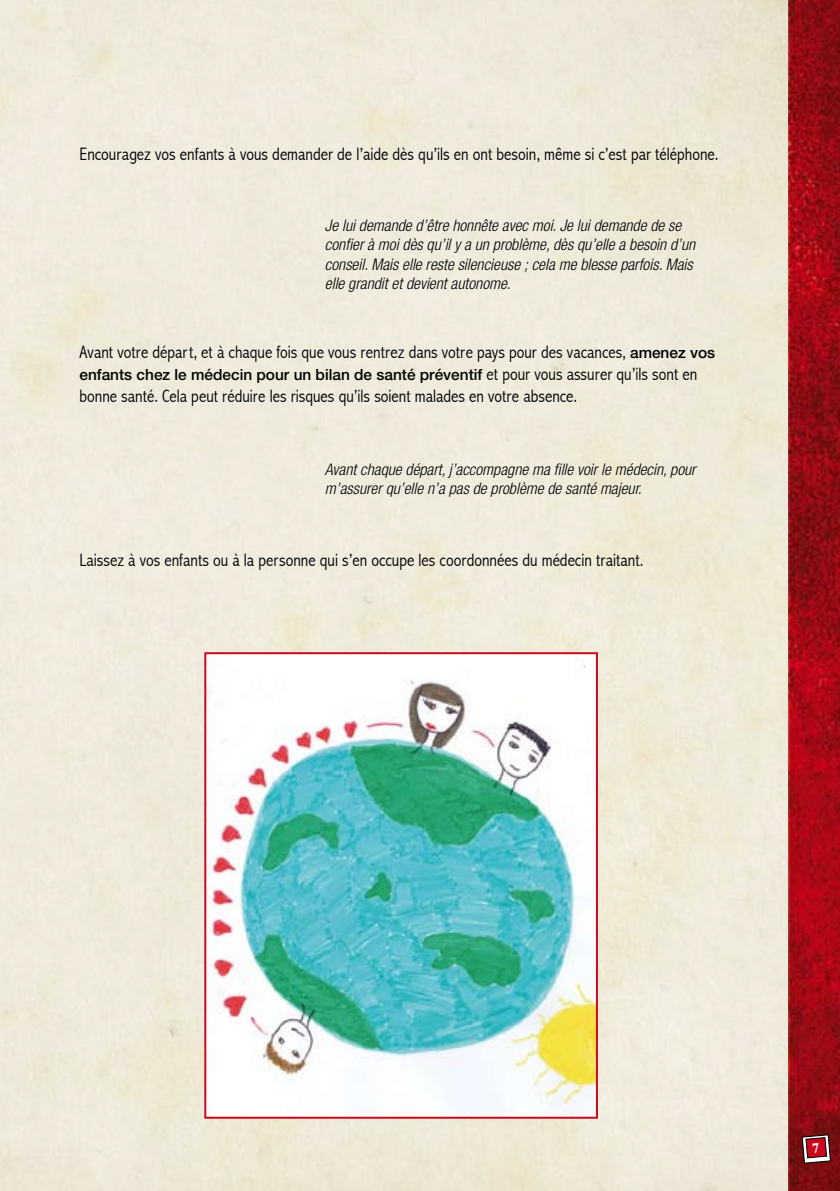
<style>
.page{position:relative;width:840px;height:1191px;background:#fff}
.page>*{position:absolute;margin:0;border:0;box-sizing:border-box;transform-origin:0 0}
.t1{font:300 condensed 18px "Abadi";color:#000}
.t2{font:italic 300 condensed 16px/19.2px "Helvetica Neue";color:#000}
.t3{font:500 15.4px "Helvetica Neue";color:#000}
.s1{font-family:"Helvetica Neue";font-weight:500;font-stretch:normal;font-size:15.4px}
.s2{font-family:"Abadi";font-weight:300;font-stretch:condensed;font-size:18px}
</style>
<div class="page">
<div style="left:0;top:0;width:788px;height:1191px;background:#efebdb"></div>
<img style="left:788px;top:0;width:51px;height:1191px">
<img style="left:207px;top:655px;width:387px;height:460px">
<div style="left:204px;top:652px;width:393px;height:466px;border:2px solid #cd071e"></div>
<svg style="left:800px;top:1133px;width:31px;height:31px"></svg>
<p class="t1" style="left:79px;top:143px;width:640px">Encouragez vos enfants à vous demander de l’aide dès qu’ils en ont besoin, même si c’est par téléphone.</p>
<p class="t2" style="left:325px;top:216px;width:371px">Je lui demande d’être honnête avec moi. Je lui demande de se confier à moi dès qu’il y a un problème, dès qu’elle a besoin d’un conseil. Mais elle reste silencieuse ; cela me blesse parfois. Mais elle grandit et devient autonome.</p>
<p class="t1" style="left:79px;top:342px;width:637px">Avant votre départ, et à chaque fois que vous rentrez dans votre pays pour des vacances, <span class="s1">amenez vos</span></p>
<p class="t3" style="left:79px;top:365px;width:619px">enfants chez le médecin pour un bilan de santé préventif <span class="s2">et pour vous assurer qu’ils sont en</span></p>
<p class="t1" style="left:79px;top:385px;width:499px">bonne santé. Cela peut réduire les risques qu’ils soient malades en votre absence.</p>
<p class="t2" style="left:325px;top:459px;width:372px">Avant chaque départ, j’accompagne ma fille voir le médecin, pour m’assurer qu’elle n’a pas de problème de santé majeur.</p>
<p class="t1" style="left:79px;top:550px;width:565px">Laissez à vos enfants ou à la personne qui s’en occupe les coordonnées du médecin traitant.</p>
</div>
